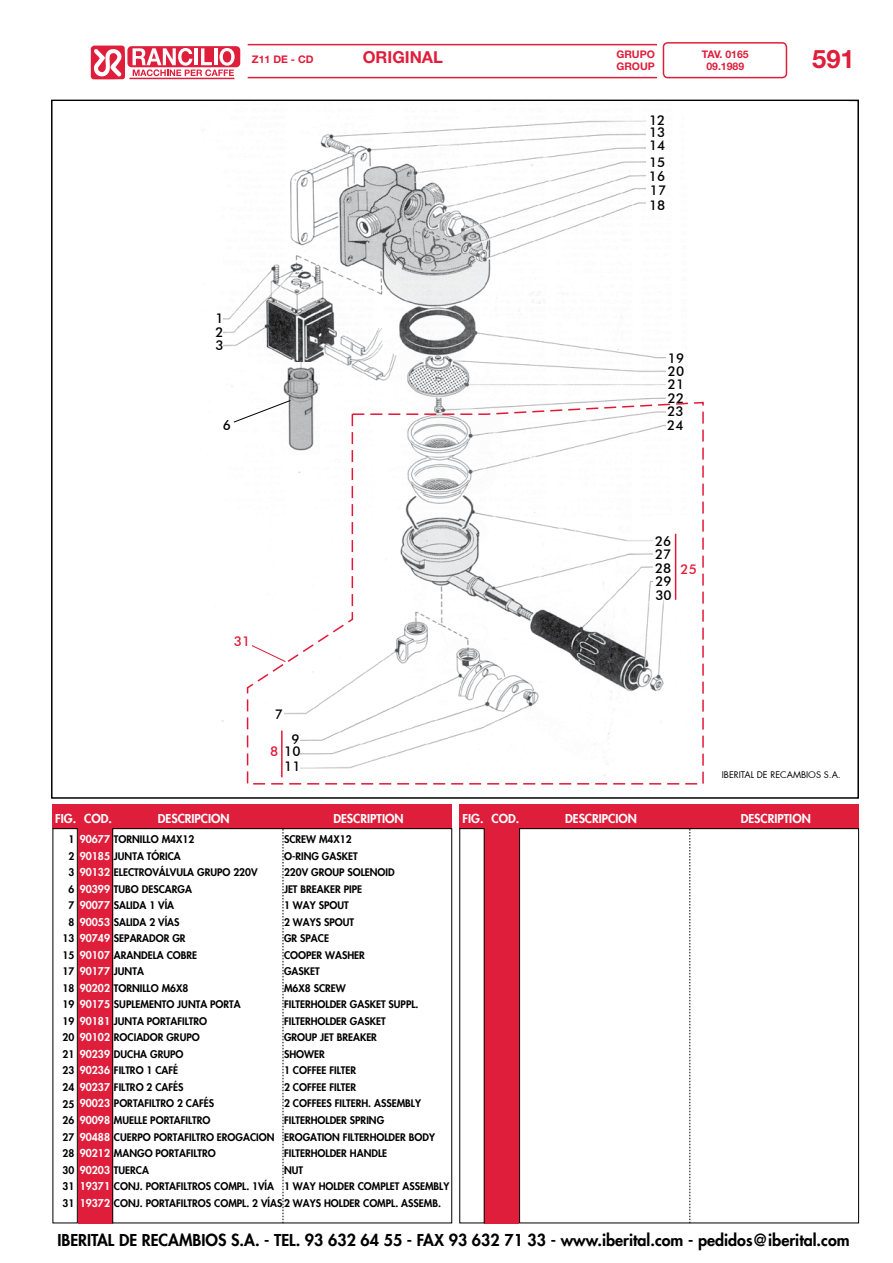
<style>
.page{position:relative;width:893px;height:1263px;background:#fff}
.page>*{position:absolute;margin:0;border:0;box-sizing:border-box;transform-origin:0 0}
.t1{font:700 25.5px "Helvetica Neue LT Std";color:#df1e3b}
.t2{font:700 16.5px "Helvetica Neue LT Std";color:#df1e3b}
.t3{font:800 16.05px "Futura LT";color:#000}
.t4{font:500 13.5px/13.4px "Futura BT";color:#000;text-align:justify}
.t5{font:500 13.5px "Futura BT";color:#e31837}
.t6{font:800 12px "Futura LT";color:#fff}
.t7{font:700 10.5px/12.6px "Helvetica Neue LT Std";color:#df1e3b;text-align:center}
.t8{font:800 10.2px/16.5px "Futura LT";color:#000}
.t9{font:9px "Futura";color:#000}
.s1{color:#e31837}
.s2{font-size:10.5px;color:#fff}
</style>
<div class="page">
<div style="left:53px;top:804px;width:399px;height:24px;background:#df1e3b"></div>
<div style="left:78px;top:824px;width:34px;height:399px;background:#df1e3b"></div>
<div style="left:112px;top:828px;width:340px;height:395px;border:1px solid #000"></div>
<div style="left:53px;top:828px;width:25px;height:395px;border:1px solid #000"></div>
<svg style="left:283px;top:829px;width:1px;height:394px"></svg>
<div style="left:459px;top:804px;width:400px;height:24px;background:#df1e3b"></div>
<div style="left:485px;top:824px;width:34px;height:399px;background:#df1e3b"></div>
<div style="left:519px;top:828px;width:340px;height:395px;border:1px solid #000"></div>
<svg style="left:689px;top:829px;width:1px;height:394px"></svg>
<svg style="left:128px;top:47px;width:111px;height:20px"></svg>
<div style="left:127px;top:46px;width:113px;height:21px;border:2px solid #df1e3b;border-radius:3px"></div>
<svg style="left:133px;top:48px;width:102px;height:28px"></svg>
<svg style="left:90px;top:45px;width:34px;height:35px"></svg>
<hr style="left:129px;top:78px;width:105px;height:1px;background:#df1e3b">
<hr style="left:248px;top:44px;width:409px;height:1px;background:#df1e3b">
<hr style="left:248px;top:77px;width:409px;height:1px;background:#df1e3b">
<div style="left:663px;top:42px;width:124px;height:36px;border:2px solid #df1e3b;border-radius:4px"></div>
<img style="left:222px;top:111px;width:444px;height:611px">
<div style="left:646px;top:112px;width:15px;height:103px;background:#fff"></div>
<div style="left:208px;top:311px;width:15px;height:43px;background:#fff"></div>
<div style="left:217px;top:416px;width:15px;height:17px;background:#fff"></div>
<img style="left:282px;top:362px;width:37px;height:39px">
<svg style="left:246px;top:401px;width:458px;height:382px"></svg>
<svg style="left:251px;top:644px;width:35px;height:19px"></svg>
<svg style="left:233px;top:400px;width:58px;height:23px"></svg>
<hr style="left:675px;top:534px;width:1px;height:66px;background:#e31837">
<hr style="left:281px;top:731px;width:2px;height:46px;background:#e31837">
<p class="t7" style="left:252px;top:53px;width:63px">Z11 DE - CD</p>
<h3 class="t4" style="left:215px;top:312px;width:10px">1<br>2<br>3</h3>
<h3 class="t4" style="left:223px;top:418px;width:10px">6</h3>
<h3 class="t5" style="left:234px;top:633px;width:18px">31</h3>
<h3 class="t4" style="left:275px;top:707px;width:10px">7</h3>
<h3 class="t4" style="left:270px;top:745px;width:32px"><span class="s1">8</span> 10</h3>
<h3 class="t4" style="left:284px;top:726px;width:18px;line-height:26.7px;text-align:center">9<br>11</h3>
<p class="t7" style="left:616px;top:48px;width:40px">GRUPO</p>
<h1 class="t1" style="left:812px;top:43px;width:44px">591</h1>
<h2 class="t2" style="left:363px;top:47px;width:82px">ORIGINAL</h2>
<p class="t7" style="left:702px;top:48px;width:48px">TAV. 0165<br>09.1989</p>
<p class="t7" style="left:616px;top:60px;width:40px">GROUP</p>
<h3 class="t4" style="left:649px;top:114px;width:18px;line-height:12.3px">12<br>13<br>14</h3>
<h3 class="t4" style="left:649px;top:155px;width:19px;line-height:14.2px">15<br>16<br>17<br>18</h3>
<h3 class="t4" style="left:667px;top:351px;width:19px">19<br>20<br>21<br>22<br>23<br>24</h3>
<h3 class="t4" style="left:655px;top:534px;width:18px">26<br>27<br>28<br>29<br>30</h3>
<h3 class="t5" style="left:681px;top:561px;width:18px">25</h3>
<p class="t9" style="left:722px;top:768px;width:120px">IBERITAL DE RECAMBIOS S.A.</p>
<p class="t6" style="left:55px;top:810px;width:58px">FIG. COD.</p>
<p class="t6" style="left:158px;top:810px;width:73px">DESCRIPCION</p>
<p class="t6" style="left:333px;top:810px;width:72px">DESCRIPTION</p>
<p class="t6" style="left:463px;top:810px;width:58px">FIG. COD.</p>
<p class="t6" style="left:565px;top:810px;width:73px">DESCRIPCION</p>
<p class="t6" style="left:741px;top:810px;width:72px">DESCRIPTION</p>
<p class="t8" style="left:69px;top:831px;width:127px">1 <span class="s2">90677</span> TORNILLO M4X12</p>
<p class="t8" style="left:284px;top:831px;width:69px">SCREW M4X12</p>
<p class="t8" style="left:69px;top:848px;width:114px">2 <span class="s2">90185</span> JUNTA TÓRICA</p>
<p class="t8" style="left:284px;top:848px;width:75px">O-RING GASKET</p>
<p class="t8" style="left:69px;top:864px;width:191px">3 <span class="s2">90132</span> ELECTROVÁLVULA GRUPO 220V</p>
<p class="t8" style="left:284px;top:864px;width:112px">220V GROUP SOLENOID</p>
<p class="t8" style="left:69px;top:881px;width:125px">6 <span class="s2">90399</span> TUBO DESCARGA</p>
<p class="t8" style="left:284px;top:881px;width:79px">JET BREAKER PIPE</p>
<p class="t8" style="left:69px;top:897px;width:107px">7 <span class="s2">90077</span> SALIDA 1 VÍA</p>
<p class="t8" style="left:284px;top:897px;width:66px">1 WAY SPOUT</p>
<p class="t8" style="left:69px;top:914px;width:113px">8 <span class="s2">90053</span> SALIDA 2 VÍAS</p>
<p class="t8" style="left:284px;top:914px;width:72px">2 WAYS SPOUT</p>
<p class="t8" style="left:63px;top:930px;width:124px">13 <span class="s2">90749</span> SEPARADOR GR</p>
<p class="t8" style="left:284px;top:930px;width:46px">GR SPACE</p>
<p class="t8" style="left:63px;top:947px;width:136px">15 <span class="s2">90107</span> ARANDELA COBRE</p>
<p class="t8" style="left:284px;top:947px;width:82px">COOPER WASHER</p>
<p class="t8" style="left:63px;top:963px;width:83px">17 <span class="s2">90177</span> JUNTA</p>
<p class="t8" style="left:284px;top:963px;width:37px">GASKET</p>
<p class="t8" style="left:63px;top:980px;width:127px">18 <span class="s2">90202</span> TORNILLO M6X8</p>
<p class="t8" style="left:284px;top:980px;width:63px">M6X8 SCREW</p>
<p class="t8" style="left:63px;top:996px;width:180px">19 <span class="s2">90175</span> SUPLEMENTO JUNTA PORTA</p>
<p class="t8" style="left:284px;top:996px;width:136px">FILTERHOLDER GASKET SUPPL.</p>
<p class="t8" style="left:63px;top:1013px;width:146px">19 <span class="s2">90181</span> JUNTA PORTAFILTRO</p>
<p class="t8" style="left:284px;top:1013px;width:103px">FILTERHOLDER GASKET</p>
<p class="t8" style="left:63px;top:1029px;width:139px">20 <span class="s2">90102</span> ROCIADOR GRUPO</p>
<p class="t8" style="left:284px;top:1029px;width:94px">GROUP JET BREAKER</p>
<p class="t8" style="left:63px;top:1046px;width:122px">21 <span class="s2">90239</span> DUCHA GRUPO</p>
<p class="t8" style="left:284px;top:1046px;width:42px">SHOWER</p>
<p class="t8" style="left:63px;top:1062px;width:117px">23 <span class="s2">90236</span> FILTRO 1 CAFÉ</p>
<p class="t8" style="left:284px;top:1062px;width:73px">1 COFFEE FILTER</p>
<p class="t8" style="left:63px;top:1079px;width:122px">24 <span class="s2">90237</span> FILTRO 2 CAFÉS</p>
<p class="t8" style="left:284px;top:1079px;width:73px">2 COFFEE FILTER</p>
<p class="t8" style="left:63px;top:1095px;width:153px">25 <span class="s2">90023</span> PORTAFILTRO 2 CAFÉS</p>
<p class="t8" style="left:284px;top:1095px;width:138px">2 COFFEES FILTERH. ASSEMBLY</p>
<p class="t8" style="left:63px;top:1112px;width:149px">26 <span class="s2">90098</span> MUELLE PORTAFILTRO</p>
<p class="t8" style="left:63px;top:1112px;width:374px;text-indent:221px">FILTERHOLDER SPRING<br>27 <span class="s2">90488</span> CUERPO PORTAFILTRO EROGACION EROGATION FILTERHOLDER BODY<br>28 <span class="s2">90212</span> MANGO PORTAFILTRO</p>
<p class="t8" style="left:284px;top:1145px;width:105px">FILTERHOLDER HANDLE</p>
<p class="t8" style="left:63px;top:1161px;width:88px">30 <span class="s2">90203</span> TUERCA</p>
<p class="t8" style="left:63px;top:1161px;width:388px;text-indent:221px">NUT<br>31 <span class="s2">19371</span> CONJ. PORTAFILTROS COMPL. 1VÍA 1 WAY HOLDER COMPLET ASSEMBLY<br>31 <span class="s2">19372</span> CONJ. PORTAFILTROS COMPL. 2 VÍAS 2 WAYS HOLDER COMPL. ASSEMB.</p>
<h3 class="t3" style="left:57px;top:1229px;width:794px">IBERITAL DE RECAMBIOS S.A. - TEL. 93 632 64 55 - FAX 93 632 71 33 - www.iberital.com - pedidos@iberital.com</h3>
</div>
